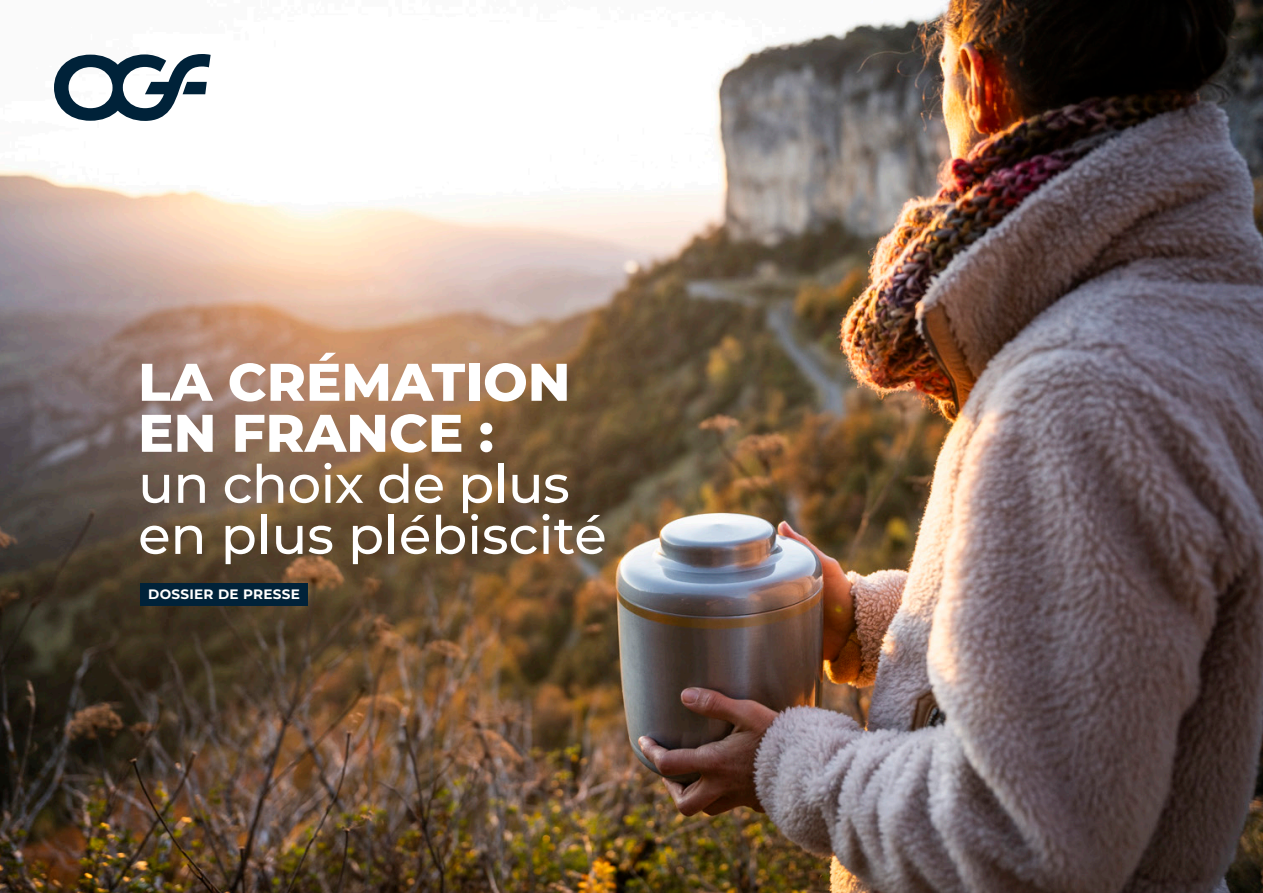
<style>
.page{position:relative;width:1263px;height:893px;background:#fff}
.page>*{position:absolute;margin:0;border:0;box-sizing:border-box;transform-origin:0 0}
.t1{font:500 52.8px/51px "Montserrat";color:#fff}
.t2{font:800 52.8px/51px "Montserrat";color:#fff}
.t3{font:700 13.65px "Montserrat";letter-spacing:.02em;color:#fff}
</style>
<div class="page">
<img style="left:0;top:0;width:1263px;height:893px">
<div style="left:140px;top:583px;width:168px;height:23px;background:#002239"></div>
<svg style="left:54px;top:54px;width:157px;height:67px"></svg>
<p class="t2" style="left:138px;top:354px;width:434px">LA CRÉMATION<br>EN FRANCE :</p>
<p class="t1" style="left:138px;top:456px;width:470px">un choix de plus en plus plébiscité</p>
<p class="t3" style="left:148px;top:585px;width:153px">DOSSIER DE PRESSE</p>
</div>
